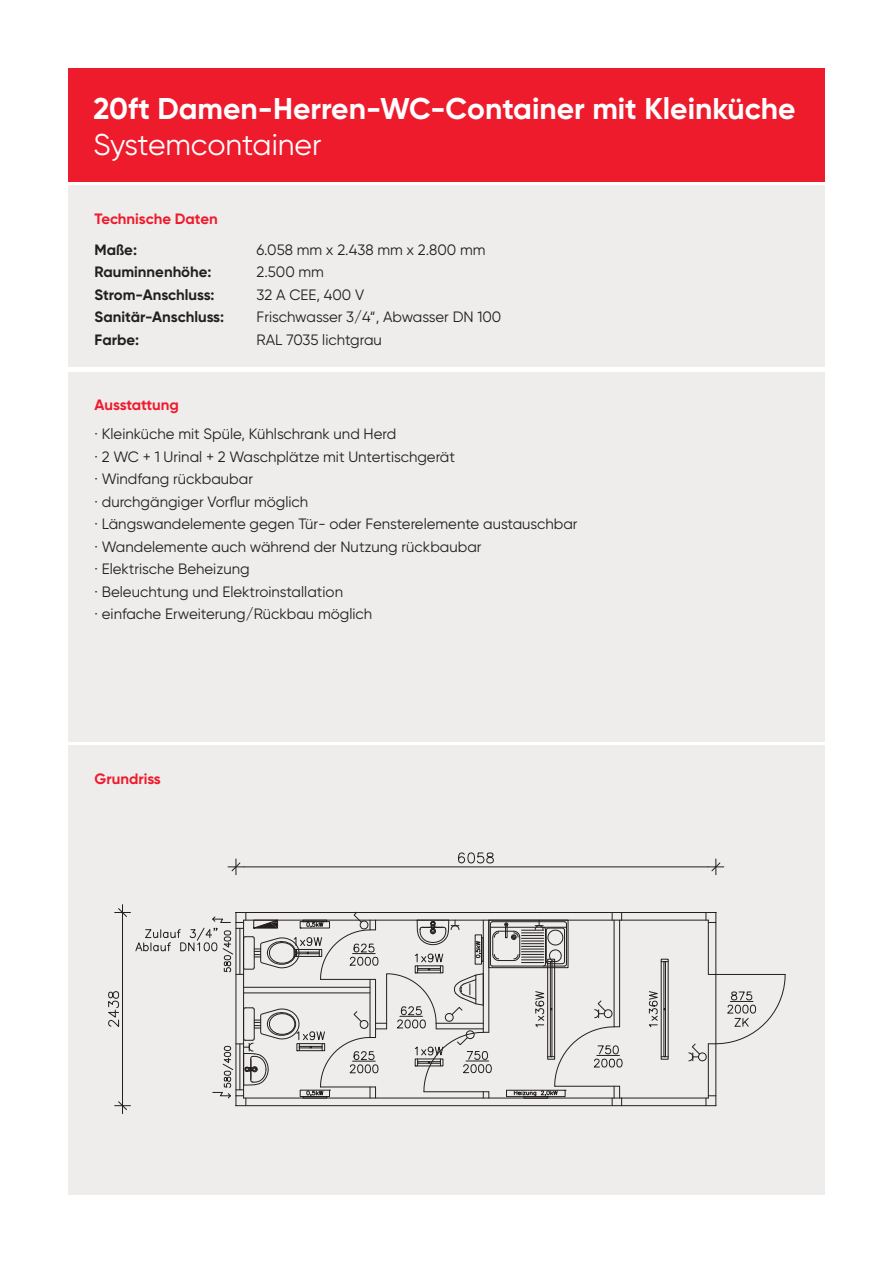
<style>
.page{position:relative;width:893px;height:1263px;background:#fff}
.page>*{position:absolute;margin:0;border:0;box-sizing:border-box;transform-origin:0 0}
.t1{font:700 30px "Gilroy";color:#fff}
.t2{font:30px "Gilroy";color:#fff}
.t3{font:15px/22.5px "Gilroy";color:#231f20}
.t4{font:700 15px "Gilroy";color:#231f20}
.t5{font:700 15px "Gilroy";color:#ee1b2d}
</style>
<div class="page">
<div style="left:68px;top:68px;width:757px;height:113px;background:#ee1b2d"></div>
<div style="left:68px;top:745px;width:757px;height:450px;background:#efedec"></div>
<div style="left:68px;top:185px;width:757px;height:182px;background:#efedec"></div>
<div style="left:68px;top:372px;width:757px;height:369px;background:#efedec"></div>
<svg style="left:108px;top:852px;width:678px;height:262px"></svg>
<h1 class="t1" style="left:94px;top:89px;width:703px">20ft Damen-Herren-WC-Container mit Kleinküche</h1>
<h1 class="t2" style="left:94px;top:126px;width:230px">Systemcontainer</h1>
<p class="t5" style="left:95px;top:209px;width:125px">Technische Daten</p>
<p class="t4" style="left:95px;top:240px;width:44px">Maße:</p>
<p class="t3" style="left:257px;top:238px;width:230px">6.058 mm x 2.438 mm x 2.800 mm</p>
<p class="t4" style="left:95px;top:263px;width:119px">Rauminnenhöhe:</p>
<p class="t3" style="left:257px;top:261px;width:69px">2.500 mm</p>
<p class="t4" style="left:95px;top:285px;width:121px">Strom-Anschluss:</p>
<p class="t3" style="left:257px;top:283px;width:109px">32 A CEE, 400 V</p>
<p class="t4" style="left:95px;top:308px;width:131px">Sanitär-Anschluss:</p>
<p class="t3" style="left:257px;top:306px;width:246px">Frischwasser 3/4“, Abwasser DN 100</p>
<p class="t4" style="left:95px;top:330px;width:46px">Farbe:</p>
<p class="t3" style="left:257px;top:328px;width:127px">RAL 7035 lichtgrau</p>
<p class="t5" style="left:95px;top:395px;width:86px">Ausstattung</p>
<p class="t3" style="left:95px;top:422px;width:485px">· Kleinküche mit Spüle, Kühlschrank und Herd<br>· 2 WC + 1 Urinal + 2 Waschplätze mit Untertischgerät<br>· Windfang rückbaubar<br>· durchgängiger Vorflur möglich<br>· Längswandelemente gegen Tür- oder Fensterelemente austauschbar · Wandelemente auch während der Nutzung rückbaubar<br>· Elektrische Beheizung<br>· Beleuchtung und Elektroinstallation<br>· einfache Erweiterung/Rückbau möglich</p>
<p class="t5" style="left:95px;top:769px;width:68px">Grundriss</p>
</div>
